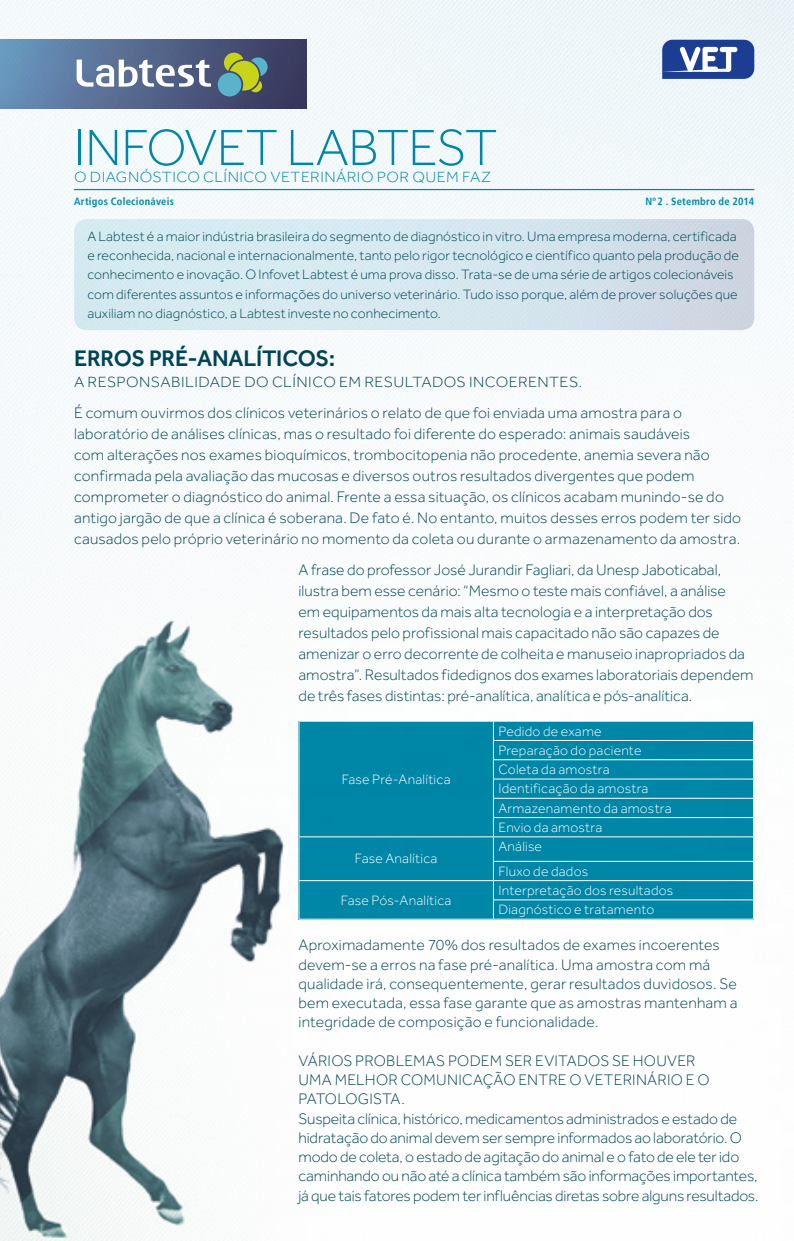
<style>
.page{position:relative;width:794px;height:1241px;background:#fff}
.page>*{position:absolute;margin:0;border:0;box-sizing:border-box;transform-origin:0 0}
.t1{font:300 52.5px "Effra";letter-spacing:-.015em;color:#0087a8}
.t2{font:500 23.28px "Effra";letter-spacing:-.015em;color:#004556}
.t3{font:300 15.75px/21px "Effra";letter-spacing:.005em;color:#004556}
.t4{font:300 15.22px "Effra";letter-spacing:.025em;color:#004556;scale:1.06 1}
.t5{font:300 15.22px "Effra";letter-spacing:.025em;color:#0087a8;scale:1.06 1}
.t6{font:300 14px/19.2px "Effra";letter-spacing:.005em;color:#004556}
.t7{font:300 14px/19.2px "Effra";letter-spacing:.015em;color:#fff}
.t8{font:700 condensed 10.5px "Frutiger LT Std";letter-spacing:.025em;color:#0087a8}
</style>
<div class="page">
<img style="left:0;top:0;width:794px;height:1240px">
<img style="left:0;top:39px;width:306px;height:69px">
<svg style="left:77px;top:60px;width:134px;height:27px"></svg>
<svg style="left:224px;top:53px;width:43px;height:39px"></svg>
<div style="left:218px;top:73px;width:23px;height:23px;background:#59b3cb;border-radius:50%"></div>
<svg style="left:662px;top:40px;width:92px;height:39px"></svg>
<div style="left:298px;top:720px;width:456px;height:199px;background:#0087a8"></div>
<hr style="left:298px;top:880px;width:195px;height:1px;background:#fff">
<hr style="left:298px;top:918px;width:195px;height:1px;background:#fff">
<hr style="left:493px;top:918px;width:261px;height:1px;background:#fff">
<hr style="left:298px;top:720px;width:195px;height:1px;background:#fff">
<svg style="left:298px;top:721px;width:1px;height:197px"></svg>
<hr style="left:298px;top:836px;width:195px;height:1px;background:#fff">
<hr style="left:493px;top:720px;width:261px;height:1px;background:#fff">
<hr style="left:493px;top:740px;width:261px;height:1px;background:#fff">
<hr style="left:493px;top:759px;width:261px;height:1px;background:#fff">
<hr style="left:493px;top:778px;width:261px;height:1px;background:#fff">
<hr style="left:493px;top:797px;width:261px;height:1px;background:#fff">
<hr style="left:493px;top:817px;width:261px;height:1px;background:#fff">
<hr style="left:493px;top:836px;width:261px;height:1px;background:#fff">
<hr style="left:493px;top:860px;width:261px;height:1px;background:#fff">
<hr style="left:493px;top:880px;width:261px;height:1px;background:#fff">
<svg style="left:493px;top:721px;width:1px;height:197px"></svg>
<svg style="left:753px;top:721px;width:1px;height:197px"></svg>
<hr style="left:493px;top:899px;width:261px;height:1px;background:#fff">
<hr style="left:74px;top:189px;width:680px;height:1px;background:#0087a8">
<img style="left:74px;top:219px;width:680px;height:111px">
<h1 class="t1" style="left:74px;top:118px;width:425px">INFOVET LABTEST</h1>
<p class="t5" style="left:74px;top:169px;width:395px">O DIAGNÓSTICO CLÍNICO VETERINÁRIO POR QUEM FAZ</p>
<p class="t8" style="left:74px;top:195px;width:101px">Artigos Colecionáveis</p>
<p class="t8" style="left:645px;top:195px;width:110px">Nº 2 . Setembro de 2014</p>
<p class="t6" style="left:87px;top:226px;width:653px">A Labtest é a maior indústria brasileira do segmento de diagnóstico in vitro. Uma empresa moderna, certificada e reconhecida, nacional e internacionalmente, tanto pelo rigor tecnológico e científico quanto pela produção de conhecimento e inovação. O Infovet Labtest é uma prova disso. Trata-se de uma série de artigos colecionáveis com diferentes assuntos e informações do universo veterinário. Tudo isso porque, além de prover soluções que auxiliam no diagnóstico, a Labtest investe no conhecimento.</p>
<h2 class="t2" style="left:74px;top:344px;width:263px">ERROS PRÉ-ANALÍTICOS:</h2>
<p class="t4" style="left:74px;top:373px;width:481px">A RESPONSABILIDADE DO CLÍNICO EM RESULTADOS INCOERENTES.</p>
<p class="t3" style="left:74px;top:402px;width:668px">É comum ouvirmos dos clínicos veterinários o relato de que foi enviada uma amostra para o laboratório de análises clínicas, mas o resultado foi diferente do esperado: animais saudáveis<br>com alterações nos exames bioquímicos, trombocitopenia não procedente, anemia severa não confirmada pela avaliação das mucosas e diversos outros resultados divergentes que podem comprometer o diagnóstico do animal. Frente a essa situação, os clínicos acabam munindo-se do antigo jargão de que a clínica é soberana. De fato é. No entanto, muitos desses erros podem ter sido causados pelo próprio veterinário no momento da coleta ou durante o armazenamento da amostra.</p>
<p class="t3" style="left:298px;top:558px;width:456px">A frase do professor José Jurandir Fagliari, da Unesp Jaboticabal, ilustra bem esse cenário: “Mesmo o teste mais confiável, a análise<br>em equipamentos da mais alta tecnologia e a interpretação dos resultados pelo profissional mais capacitado não são capazes de amenizar o erro decorrente de colheita e manuseio inapropriados da amostra”. Resultados fidedignos dos exames laboratoriais dependem de três fases distintas: pré-analítica, analítica e pós-analítica.</p>
<p class="t7" style="left:342px;top:769px;width:110px">Fase Pré-Analítica</p>
<p class="t7" style="left:355px;top:849px;width:84px">Fase Analítica</p>
<p class="t7" style="left:498px;top:721px;width:175px">Pedido de exame<br>Preparação do paciente<br>Coleta da amostra<br>Identificação da amostra<br>Armazenamento da amostra<br>Envio da amostra</p>
<p class="t7" style="left:498px;top:834px;width:91px;line-height:24.5px">Análise<br>Fluxo de dados</p>
<p class="t7" style="left:341px;top:890px;width:112px">Fase Pós-Analítica</p>
<p class="t7" style="left:498px;top:880px;width:176px">Interpretação dos resultados<br>Diagnóstico e tratamento</p>
<p class="t3" style="left:298px;top:935px;width:440px;line-height:19.2px">Aproximadamente 70% dos resultados de exames incoerentes devem-se a erros na fase pré-analítica. Uma amostra com má qualidade irá, consequentemente, gerar resultados duvidosos. Se bem executada, essa fase garante que as amostras mantenham a integridade de composição e funcionalidade.</p>
<p class="t3" style="left:298px;top:1050px;width:461px;line-height:19.2px">VÁRIOS PROBLEMAS PODEM SER EVITADOS SE HOUVER<br>UMA MELHOR COMUNICAÇÃO ENTRE O VETERINÁRIO E O PATOLOGISTA.<br>Suspeita clínica, histórico, medicamentos administrados e estado de hidratação do animal devem ser sempre informados ao laboratório. O modo de coleta, o estado de agitação do animal e o fato de ele ter ido caminhando ou não até a clínica também são informações importantes, já que tais fatores podem ter influências diretas sobre alguns resultados.</p>
</div>
